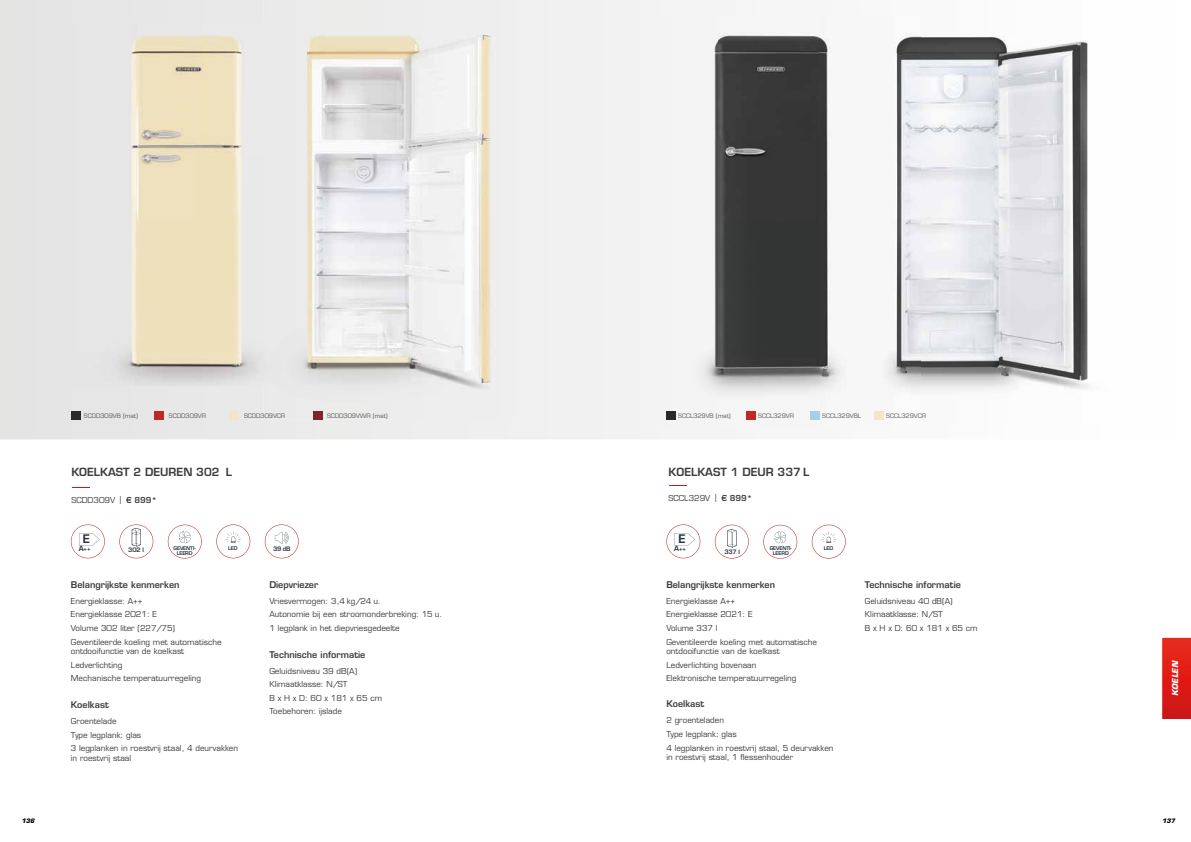
<style>
.page{position:relative;width:1191px;height:842px;background:#fff}
.page>*{position:absolute;margin:0;border:0;box-sizing:border-box;transform-origin:0 0}
.t1{font:600 11.5px "Eurostile LT Std";color:#25303b}
.t2{font:600 11px "Eurostile LT Std";color:#3c3c3b}
.t3{font:600 9px "Eurostile LT Std";color:#3c3c3b}
.t4{font:8px/13.5px "Eurostile LT Std";color:#3c3c3b}
.t5{font:italic 700 8px "Eurostile LT Std";color:#fff}
.t6{font:6px "Eurostile LT Std";color:#575756}
.t7{font:600 6px "Eurostile LT Std";letter-spacing:-.025em;color:#25303b}
.t8{font:italic 700 6px "Eurostile LT Std";color:#000}
.t9{font:600 5px "Eurostile LT Std";letter-spacing:-.025em;color:#25303b}
.s1{font-weight:600}
.s2{font-size:7px}
</style>
<div class="page">
<div style="left:0;top:0;width:737px;height:439px;background:#ebebeb"></div>
<svg style="left:72px;top:487px;width:17px;height:1px"></svg>
<img style="left:65px;top:24px;width:241px;height:362px">
<div style="left:263px;top:0;width:169px;height:35px;background:#ececeb"></div>
<img style="left:432px;top:0;width:102px;height:420px">
<img style="left:306px;top:35px;width:127px;height:350px">
<div style="left:263px;top:385px;width:170px;height:35px;background:#ebebeb"></div>
<svg style="left:168px;top:525px;width:34px;height:33px"></svg>
<svg style="left:216px;top:524px;width:34px;height:34px"></svg>
<div style="left:313px;top:411px;width:10px;height:9px;background:#7d242e"></div>
<div style="left:230px;top:411px;width:9px;height:9px;background:#f1e7c7"></div>
<div style="left:155px;top:411px;width:9px;height:9px;background:#be2923"></div>
<div style="left:71px;top:411px;width:9px;height:9px;background:#2b2827"></div>
<img style="left:1042px;top:41px;width:49px;height:348px">
<img style="left:920px;top:35px;width:122px;height:358px">
<img style="left:618px;top:16px;width:201px;height:411px">
<img style="left:819px;top:32px;width:12px;height:189px">
<img style="left:819px;top:221px;width:22px;height:199px">
<img style="left:841px;top:33px;width:79px;height:360px">
<svg style="left:669px;top:485px;width:17px;height:1px"></svg>
<svg style="left:763px;top:525px;width:34px;height:34px"></svg>
<svg style="left:812px;top:525px;width:33px;height:33px"></svg>
<div style="left:810px;top:411px;width:9px;height:9px;background:#a8cee7"></div>
<div style="left:746px;top:411px;width:10px;height:9px;background:#be2923"></div>
<div style="left:666px;top:411px;width:9px;height:9px;background:#2b2827"></div>
<div style="left:874px;top:411px;width:10px;height:9px;background:#f1e7c7"></div>
<svg style="left:71px;top:524px;width:34px;height:34px"></svg>
<svg style="left:666px;top:524px;width:34px;height:34px"></svg>
<svg style="left:119px;top:524px;width:34px;height:34px"></svg>
<svg style="left:715px;top:525px;width:33px;height:33px"></svg>
<svg style="left:265px;top:524px;width:34px;height:34px"></svg>
<div style="left:1162px;top:638px;width:29px;height:81px;background:linear-gradient(to bottom,#ec281a,#cf1315)"></div>
<p class="t6" style="left:84px;top:412px;width:55px">SCDD309VB (mat)</p>
<p class="t6" style="left:169px;top:412px;width:39px">SCDD309VR</p>
<p class="t6" style="left:244px;top:412px;width:43px">SCDD309VCR</p>
<p class="t6" style="left:327px;top:412px;width:62px">SCDD309VWR (mat)</p>
<h2 class="t2" style="left:71px;top:465px;width:162px">KOELKAST 2 DEUREN 302 L</h2>
<p class="t4" style="left:71px;top:493px;width:87px">SCDD309V | <span class="s1">€ 899*</span></p>
<p class="t6" style="left:678px;top:412px;width:54px">SCCL329VB (mat)</p>
<p class="t6" style="left:758px;top:412px;width:37px">SCCL329VR</p>
<p class="t6" style="left:822px;top:412px;width:40px">SCCL329VBL</p>
<p class="t6" style="left:886px;top:412px;width:41px">SCCL329VCR</p>
<h2 class="t2" style="left:668px;top:465px;width:142px">KOELKAST 1 DEUR 337 L</h2>
<p class="t4" style="left:668px;top:491px;width:85px">SCCL329V | <span class="s1">€ 899*</span></p>
<h1 class="t1" style="left:83px;top:532px;width:9px">E</h1>
<p class="t7" style="left:79px;top:545px;width:13px"><span class="s2">A</span>++</p>
<h1 class="t1" style="left:678px;top:532px;width:9px">E</h1>
<p class="t9" style="left:174px;top:545px;width:24px">GEVENTI-</p>
<p class="t9" style="left:228px;top:545px;width:11px">LED</p>
<p class="t9" style="left:177px;top:550px;width:17px">LEERD</p>
<p class="t7" style="left:128px;top:546px;width:17px">302 l</p>
<p class="t7" style="left:674px;top:545px;width:13px"><span class="s2">A</span>++</p>
<p class="t9" style="left:769px;top:545px;width:24px">GEVENTI-</p>
<p class="t9" style="left:823px;top:545px;width:11px">LED</p>
<p class="t9" style="left:773px;top:550px;width:17px">LEERD</p>
<p class="t3" style="left:666px;top:579px;width:110px">Belangrijkste kenmerken</p>
<p class="t4" style="left:666px;top:594px;width:152px">Energieklasse A++<br>Energieklasse 2021: E<br>Volume 337 l<br>Geventileerde koeling met automatische</p>
<p class="t4" style="left:666px;top:645px;width:131px">ontdooifunctie van de koelkast<br>Ledverlichting bovenaan<br>Elektronische temperatuurregeling</p>
<p class="t3" style="left:666px;top:698px;width:40px">Koelkast</p>
<p class="t4" style="left:666px;top:714px;width:169px">2 groenteladen<br>Type legplank: glas<br>4 legplanken in roestvrij staal, 5 deurvakken</p>
<p class="t4" style="left:666px;top:751px;width:128px">in roestvrij staal, 1 flessenhouder</p>
<p class="t7" style="left:273px;top:545px;width:19px">39 dB</p>
<p class="t7" style="left:724px;top:548px;width:17px">337 l</p>
<p class="t3" style="left:71px;top:579px;width:110px">Belangrijkste kenmerken</p>
<p class="t4" style="left:71px;top:594px;width:152px">Energieklasse: A++<br>Energieklasse 2021: E<br>Volume 302 liter (227/75)<br>Geventileerde koeling met automatische</p>
<p class="t4" style="left:71px;top:645px;width:132px">ontdooifunctie van de koelkast<br>Ledverlichting<br>Mechanische temperatuurregeling</p>
<p class="t3" style="left:71px;top:699px;width:40px">Koelkast</p>
<p class="t4" style="left:71px;top:715px;width:169px">Groentelade<br>Type legplank: glas<br>3 legplanken in roestvrij staal, 4 deurvakken</p>
<p class="t4" style="left:71px;top:751px;width:62px">in roestvrij staal</p>
<p class="t3" style="left:269px;top:579px;width:50px">Diepvriezer</p>
<p class="t4" style="left:269px;top:594px;width:174px">Vriesvermogen: 3,4 kg/24 u.<br>Autonomie bij een stroomonderbreking: 15 u.<br>1 legplank in het diepvriesgedeelte</p>
<p class="t3" style="left:269px;top:649px;width:98px">Technische informatie</p>
<p class="t4" style="left:269px;top:664px;width:114px">Geluidsniveau 39 dB(A)<br>Klimaatklasse: N/ST<br>B x H x D: 60 x 181 x 65 cm<br>Toebehoren: ijslade</p>
<p class="t3" style="left:865px;top:579px;width:98px">Technische informatie</p>
<p class="t4" style="left:865px;top:594px;width:114px">Geluidsniveau 40 dB(A)<br>Klimaatklasse: N/ST<br>B x H x D: 60 x 181 x 65 cm</p>
<p class="t5" style="left:1170px;top:696px;width:37px;rotate:-90deg">KOELEN</p>
<p class="t8" style="left:22px;top:817px;width:14px">136</p>
<p class="t8" style="left:1162px;top:817px;width:14px">137</p>
</div>
